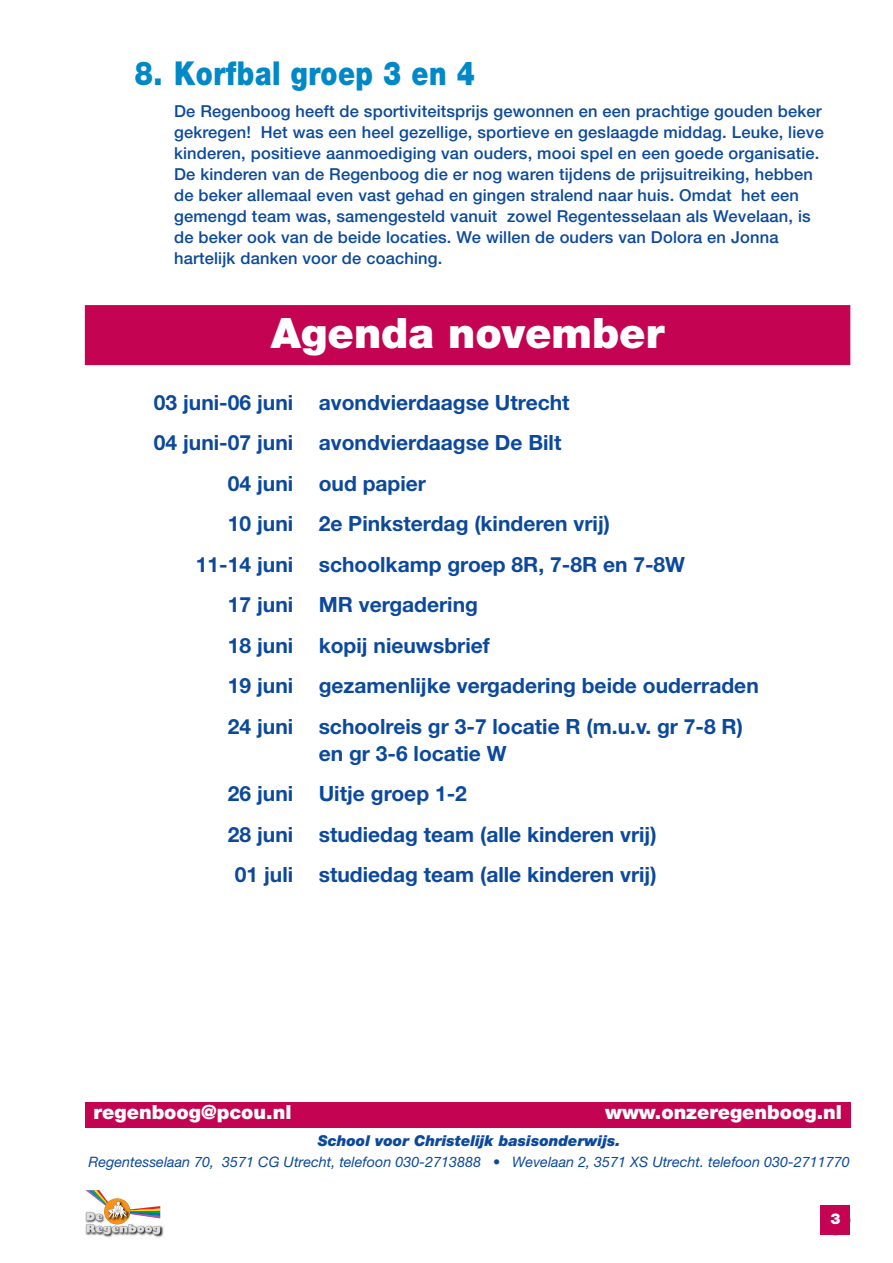
<style>
.page{position:relative;width:893px;height:1263px;background:#fff}
.page>*{position:absolute;margin:0;border:0;box-sizing:border-box;transform-origin:0 0}
.t1{font:900 42px "Helvetica Neue";color:#fff}
.t2{font:900 33px "Helvetica Neue";letter-spacing:.02em;color:#0088c7;scale:.82 1}
.t3{font:700 21px "Helvetica Neue";color:#0c499c}
.t4{font:900 19.5px "Helvetica Neue";color:#fff}
.t5{font:500 16.5px/21px "Helvetica Neue";letter-spacing:.01em;color:#0c499c}
.t6{font:italic 900 15px "Helvetica Neue";color:#0c499c}
.t7{font:900 15px "Helvetica Neue";color:#fff}
.t8{font:italic 14.4px "Helvetica Neue";color:#0c499c}
</style>
<div class="page">
<div style="left:85px;top:305px;width:765px;height:60px;background:#c40452"></div>
<img style="left:85px;top:1213px;width:79px;height:25px">
<svg style="left:86px;top:1190px;width:75px;height:44px"></svg>
<div style="left:820px;top:1206px;width:30px;height:29px;background:#c40452"></div>
<div style="left:85px;top:1102px;width:765px;height:25px;background:#c40452"></div>
<h2 class="t2" style="left:135px;top:61px;width:416px">8. Korfbal groep 3 en 4</h2>
<p class="t5" style="left:174px;top:102px;width:651px">De Regenboog heeft de sportiviteitsprijs gewonnen en een prachtige gouden beker gekregen! Het was een heel gezellige, sportieve en geslaagde middag. Leuke, lieve kinderen, positieve aanmoediging van ouders, mooi spel en een goede organisatie.<br>De kinderen van de Regenboog die er nog waren tijdens de prijsuitreiking, hebben de beker allemaal even vast gehad en gingen stralend naar huis. Omdat het een gemengd team was, samengesteld vanuit zowel Regentesselaan als Wevelaan, is de beker ook van de beide locaties. We willen de ouders van Dolora en Jonna hartelijk danken voor de coaching.</p>
<h1 class="t1" style="left:271px;top:318px;width:395px">Agenda november</h1>
<p class="t3" style="left:154px;top:395px;width:417px">03 juni-06 juni avondvierdaagse Utrecht</p>
<p class="t3" style="left:154px;top:435px;width:409px">04 juni-07 juni avondvierdaagse De Bilt</p>
<p class="t3" style="left:228px;top:476px;width:200px">04 juni oud papier</p>
<p class="t3" style="left:228px;top:516px;width:384px">10 juni 2e Pinksterdag (kinderen vrij)</p>
<p class="t3" style="left:196px;top:557px;width:491px">11-14 juni schoolkamp groep 8R, 7-8R en 7-8W</p>
<p class="t3" style="left:228px;top:597px;width:252px">17 juni MR vergadering</p>
<p class="t3" style="left:228px;top:638px;width:263px">18 juni kopij nieuwsbrief</p>
<p class="t3" style="left:228px;top:678px;width:532px">19 juni gezamenlijke vergadering beide ouderraden</p>
<p class="t3" style="left:228px;top:719px;width:517px">24 juni schoolreis gr 3-7 locatie R (m.u.v. gr 7-8 R)</p>
<p class="t3" style="left:319px;top:746px;width:189px">en gr 3-6 locatie W</p>
<p class="t3" style="left:228px;top:786px;width:241px">26 juni Uitje groep 1-2</p>
<p class="t3" style="left:228px;top:827px;width:430px">28 juni studiedag team (alle kinderen vrij)</p>
<p class="t3" style="left:235px;top:867px;width:423px">01 juli studiedag team (alle kinderen vrij)</p>
<p class="t4" style="left:94px;top:1105px;width:199px">regenboog@pcou.nl</p>
<p class="t4" style="left:605px;top:1105px;width:238px">www.onzeregenboog.nl</p>
<p class="t6" style="left:318px;top:1135px;width:304px">School voor Christelijk basisonderwijs.</p>
<p class="t8" style="left:89px;top:1157px;width:763px">Regentesselaan 70, 3571 CG Utrecht, telefoon 030-2713888 • Wevelaan 2, 3571 XS Utrecht. telefoon 030-2711770</p>
<p class="t7" style="left:830px;top:1214px;width:12px">3</p>
</div>
